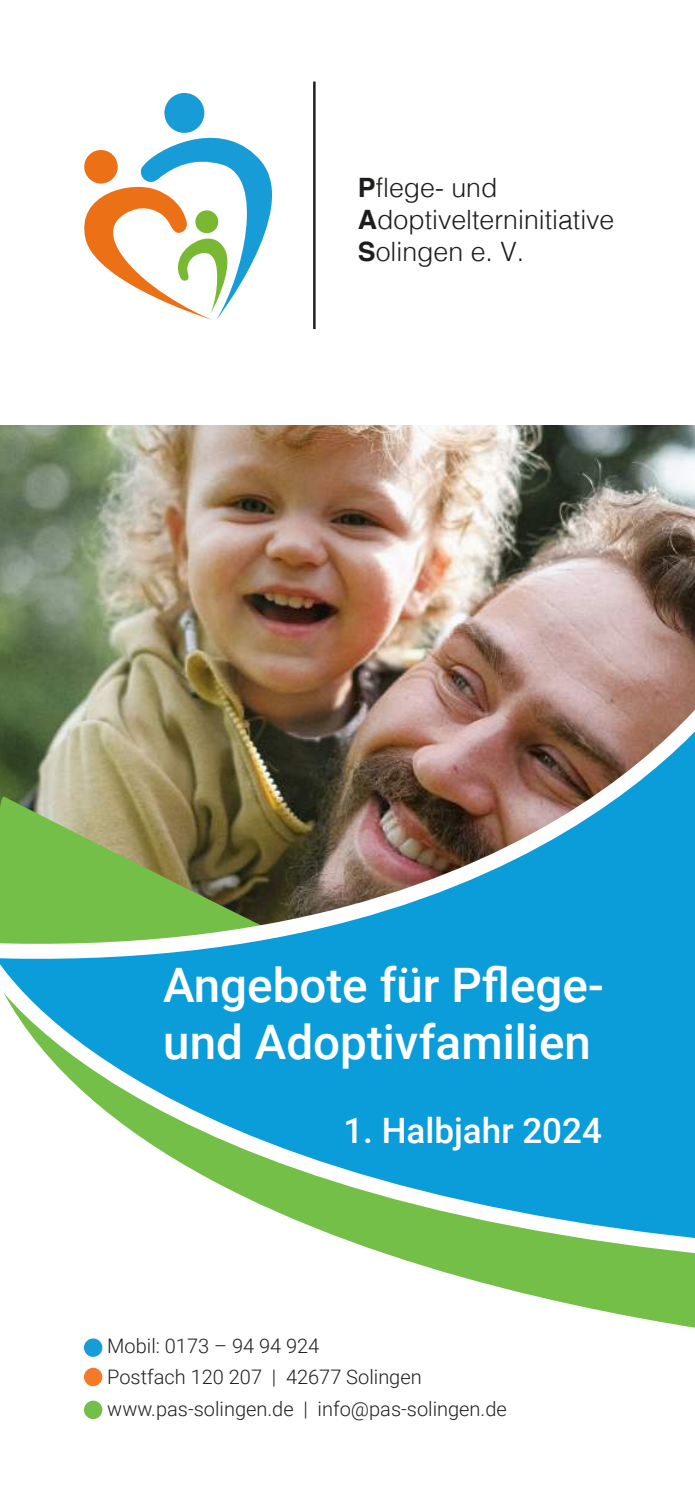
<style>
.page{position:relative;width:695px;height:1489px;background:#fff}
.page>*{position:absolute;margin:0;border:0;box-sizing:border-box;transform-origin:0 0}
.t1{font:500 47.5px/57px "Roboto";color:#fff}
.t2{font:500 35px "Roboto";color:#fff}
.t3{font:300 26.75px/32px "Helvetica";color:#1d1d1b}
.t4{font:300 20px/31px "Roboto";color:#221f1f}
.s1{font-weight:700}
</style>
<div class="page">
<img style="left:0;top:425px;width:694px;height:215px">
<svg style="left:99px;top:1270px;width:595px;height:78px"></svg>
<img style="left:0;top:640px;width:694px;height:630px">
<div style="left:164px;top:93px;width:40px;height:40px;background:#179cd7;border-radius:50%"></div>
<svg style="left:84px;top:118px;width:188px;height:202px"></svg>
<hr style="left:313px;top:81px;width:2px;height:248px;background:#221f1f">
<div style="left:84px;top:1338px;width:18px;height:18px;background:#179cd7;border-radius:50%"></div>
<div style="left:84px;top:1367px;width:18px;height:18px;background:#f47928;border-radius:50%"></div>
<div style="left:84px;top:1400px;width:18px;height:18px;background:#74bf47;border-radius:50%"></div>
<h3 class="t3" style="left:358px;top:174px;width:258px"><span class="s1">P</span>flege- und<br><span class="s1">A</span>doptivelterninitiative<br><span class="s1">S</span>olingen e. V.</h3>
<h1 class="t1" style="left:163px;top:954px;width:442px">Angebote für P昀氀ege&shy;und Adoptivfamilien</h1>
<h2 class="t2" style="left:343px;top:1115px;width:260px">1. Halbjahr 2024</h2>
<p class="t4" style="left:107px;top:1331px;width:401px">Mobil: 0173 – 94 94 924<br>Postfach 120 207 | 42677 Solingen www.pas-solingen.de | info@pas-solingen.de</p>
</div>
